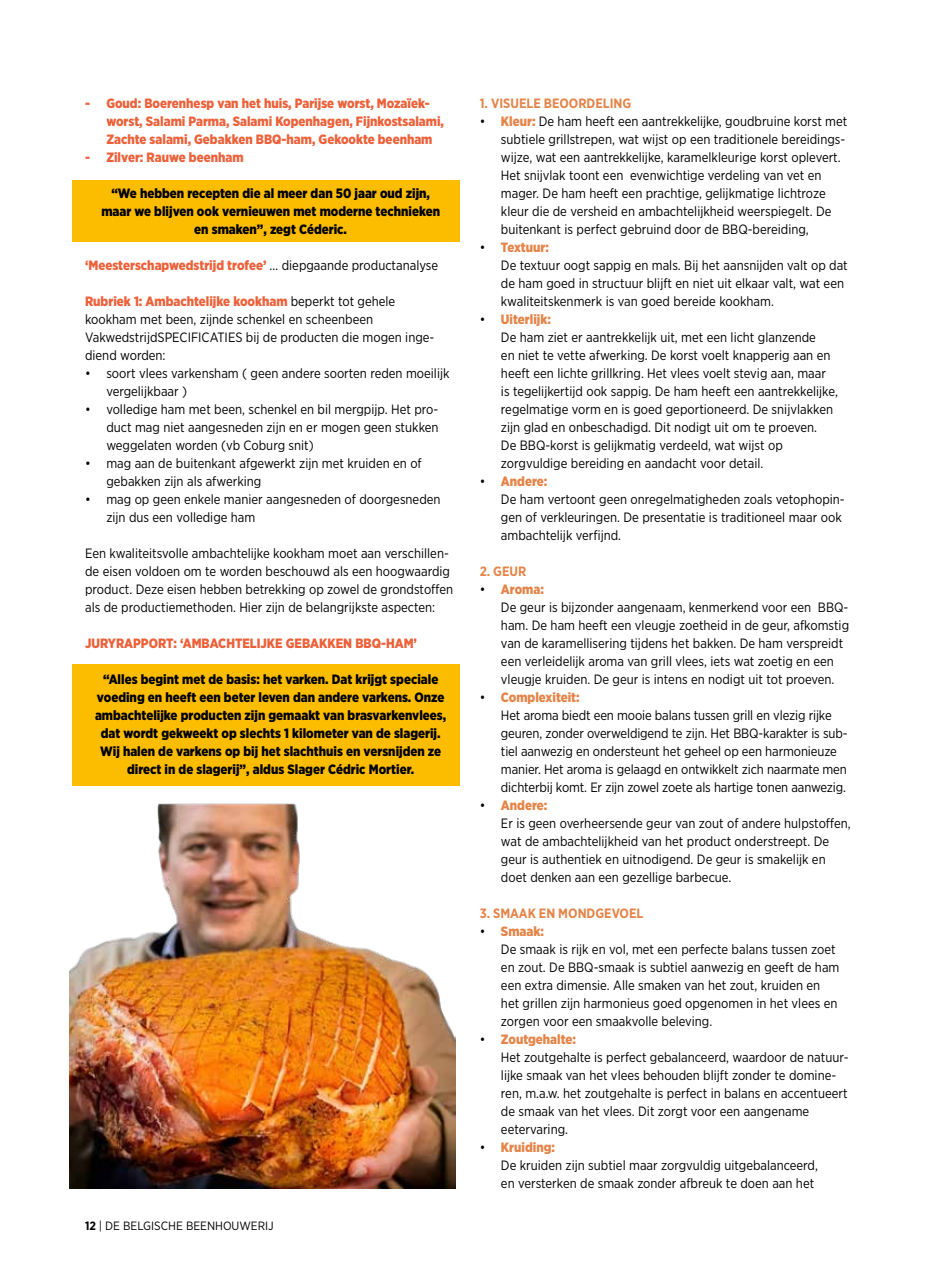
<style>
.page{position:relative;width:936px;height:1263px;background:#fff}
.page>*{position:absolute;margin:0;border:0;box-sizing:border-box;transform-origin:0 0}
.t1{font:13.5px/18px "Gotham Narrow";color:#000}
.t2{font:900 13.5px/18px "Gotham Narrow";color:#000;text-align:center}
.t3{font:900 13.5px/18px "Gotham Narrow";color:#ec613a}
.t4{font:700 13.5px "Gotham Narrow";color:#e48448}
.t5{font:12px "Gotham Narrow";color:#000}
.s1{font-weight:400;color:#000}
.s2{font-weight:900;color:#ec613a}
.s3{font-weight:700}
.s4{font-weight:900;color:#e48448}
</style>
<div class="page">
<div style="left:72px;top:180px;width:387px;height:61px;background:#fcbc00"></div>
<div style="left:72px;top:664px;width:387px;height:121px;background:#fcbc00"></div>
<img style="left:69px;top:803px;width:386px;height:385px">
<p class="t3" style="left:106px;top:94px;width:339px;text-indent:-21px">- Goud: Boerenhesp van het huis, Parijse worst, Mozaïek&shy;worst, Salami Parma, Salami Kopenhagen, Fijnkostsalami,<br>Zachte salami, Gebakken BBQ-ham, Gekookte beenham</p>
<p class="t3" style="left:85px;top:148px;width:160px">- Zilver: Rauwe beenham</p>
<p class="t2" style="left:101px;top:184px;width:340px">“We hebben recepten die al meer dan 50 jaar oud zijn, maar we blijven ook vernieuwen met moderne technieken en smaken”, zegt Céderic.</p>
<p class="t3" style="left:85px;top:256px;width:354px">‘Meesterschapwedstrijd trofee’ <span class="s1">… diepgaande productanalyse</span></p>
<p class="t1" style="left:85px;top:292px;width:351px"><span class="s2">Rubriek 1: Ambachtelijke kookham</span> beperkt tot gehele kookham met been, zijnde schenkel en scheenbeen VakwedstrijdSPECIFICATIES bij de producten die mogen inge&shy;diend worden:</p>
<p class="t1" style="left:106px;top:364px;width:345px;text-indent:-21px">• soort vlees varkensham ( geen andere soorten reden moeilijk vergelijkbaar )</p>
<p class="t1" style="left:106px;top:400px;width:334px;text-align:justify;text-indent:-21px">• volledige ham met been, schenkel en bil mergpijp. Het pro&shy;duct mag niet aangesneden zijn en er mogen geen stukken weggelaten worden (vb Coburg snit)</p>
<p class="t1" style="left:106px;top:454px;width:317px;text-indent:-21px">• mag aan de buitenkant afgewerkt zijn met kruiden en of gebakken zijn als afwerking</p>
<p class="t1" style="left:106px;top:490px;width:336px;text-indent:-21px">• mag op geen enkele manier aangesneden of doorgesneden zijn dus een volledige ham</p>
<p class="t1" style="left:85px;top:544px;width:369px">Een kwaliteitsvolle ambachtelijke kookham moet aan verschillen&shy;de eisen voldoen om te worden beschouwd als een hoogwaardig product. Deze eisen hebben betrekking op zowel de grondstoffen als de productiemethoden. Hier zijn de belangrijkste aspecten:</p>
<p class="t3" style="left:85px;top:634px;width:333px">JURYRAPPORT: ‘AMBACHTELIJKE GEBAKKEN BBQ-HAM’</p>
<p class="t2" style="left:95px;top:670px;width:353px">“Alles begint met de basis: het varken. Dat krijgt speciale voeding en heeft een beter leven dan andere varkens. Onze ambachtelijke producten zijn gemaakt van brasvarkenvlees, dat wordt gekweekt op slechts 1 kilometer van de slagerij.<br>Wij halen de varkens op bij het slachthuis en versnijden ze direct in de slagerij”, aldus Slager Cédric Mortier.</p>
<p class="t5" style="left:85px;top:1218px;width:190px"><span class="s3">12</span> | DE BELGISCHE BEENHOUWERIJ</p>
<p class="t4" style="left:479px;top:95px;width:153px">1. VISUELE BEOORDELING</p>
<p class="t1" style="left:501px;top:112px;width:348px;text-indent:-21px">• <span class="s4">Kleur:</span> De ham heeft een aantrekkelijke, goudbruine korst met subtiele grillstrepen, wat wijst op een traditionele bereidings&shy;wijze, wat een aantrekkelijke, karamelkleurige korst oplevert.<br>Het snijvlak toont een evenwichtige verdeling van vet en mager. De ham heeft een prachtige, gelijkmatige lichtroze kleur die de versheid en ambachtelijkheid weerspiegelt. De buitenkant is perfect gebruind door de BBQ-bereiding,</p>
<p class="t1" style="left:501px;top:238px;width:348px;text-indent:-21px">• <span class="s4">Textuur:<br></span>De textuur oogt sappig en mals. Bij het aansnijden valt op dat de ham goed in structuur blijft en niet uit elkaar valt, wat een kwaliteitskenmerk is van goed bereide kookham.</p>
<p class="t1" style="left:501px;top:310px;width:338px;text-indent:-21px">• <span class="s4">Uiterlijk:<br></span>De ham ziet er aantrekkelijk uit, met een licht glanzende<br>en niet te vette afwerking. De korst voelt knapperig aan en heeft een lichte grillkring. Het vlees voelt stevig aan, maar is tegelijkertijd ook sappig. De ham heeft een aantrekkelijke, regelmatige vorm en is goed geportioneerd. De snijvlakken zijn glad en onbeschadigd. Dit nodigt uit om te proeven.<br>De BBQ-korst is gelijkmatig verdeeld, wat wijst op zorgvuldige bereiding en aandacht voor detail.</p>
<p class="t1" style="left:501px;top:472px;width:345px;text-indent:-21px">• <span class="s4">Andere:<br></span>De ham vertoont geen onregelmatigheden zoals vetophopin&shy;gen of verkleuringen. De presentatie is traditioneel maar ook ambachtelijk verfijnd.</p>
<p class="t4" style="left:479px;top:563px;width:48px">2. GEUR</p>
<p class="t1" style="left:501px;top:580px;width:349px;text-indent:-21px">• <span class="s4">Aroma:<br></span>De geur is bijzonder aangenaam, kenmerkend voor een BBQ&shy;ham. De ham heeft een vleugje zoetheid in de geur, afkomstig van de karamellisering tijdens het bakken. De ham verspreidt een verleidelijk aroma van grill vlees, iets wat zoetig en een vleugje kruiden. De geur is intens en nodigt uit tot proeven.</p>
<p class="t1" style="left:501px;top:688px;width:348px;text-indent:-21px">• <span class="s4">Complexiteit:<br></span>Het aroma biedt een mooie balans tussen grill en vlezig rijke geuren, zonder overweldigend te zijn. Het BBQ-karakter is sub&shy;tiel aanwezig en ondersteunt het geheel op een harmonieuze manier. Het aroma is gelaagd en ontwikkelt zich naarmate men dichterbij komt. Er zijn zowel zoete als hartige tonen aanwezig.</p>
<p class="t1" style="left:501px;top:796px;width:351px;text-indent:-21px">• <span class="s4">Andere:<br></span>Er is geen overheersende geur van zout of andere hulpstoffen, wat de ambachtelijkheid van het product onderstreept. De geur is authentiek en uitnodigend. De geur is smakelijk en doet denken aan een gezellige barbecue.</p>
<p class="t4" style="left:479px;top:905px;width:165px">3. SMAAK EN MONDGEVOEL</p>
<p class="t1" style="left:501px;top:922px;width:340px;text-indent:-21px">• <span class="s4">Smaak:<br></span>De smaak is rijk en vol, met een perfecte balans tussen zoet en zout. De BBQ-smaak is subtiel aanwezig en geeft de ham een extra dimensie. Alle smaken van het zout, kruiden en het grillen zijn harmonieus goed opgenomen in het vlees en zorgen voor een smaakvolle beleving.</p>
<p class="t1" style="left:501px;top:1030px;width:349px;text-indent:-21px">• <span class="s4">Zoutgehalte:<br></span>Het zoutgehalte is perfect gebalanceerd, waardoor de natuur&shy;lijke smaak van het vlees behouden blijft zonder te domine&shy;ren, m.a.w. het zoutgehalte is perfect in balans en accentueert de smaak van het vlees. Dit zorgt voor een aangename eetervaring.</p>
<p class="t1" style="left:501px;top:1138px;width:318px;text-indent:-21px">• <span class="s4">Kruiding:<br></span>De kruiden zijn subtiel maar zorgvuldig uitgebalanceerd, en versterken de smaak zonder afbreuk te doen aan het</p>
</div>
